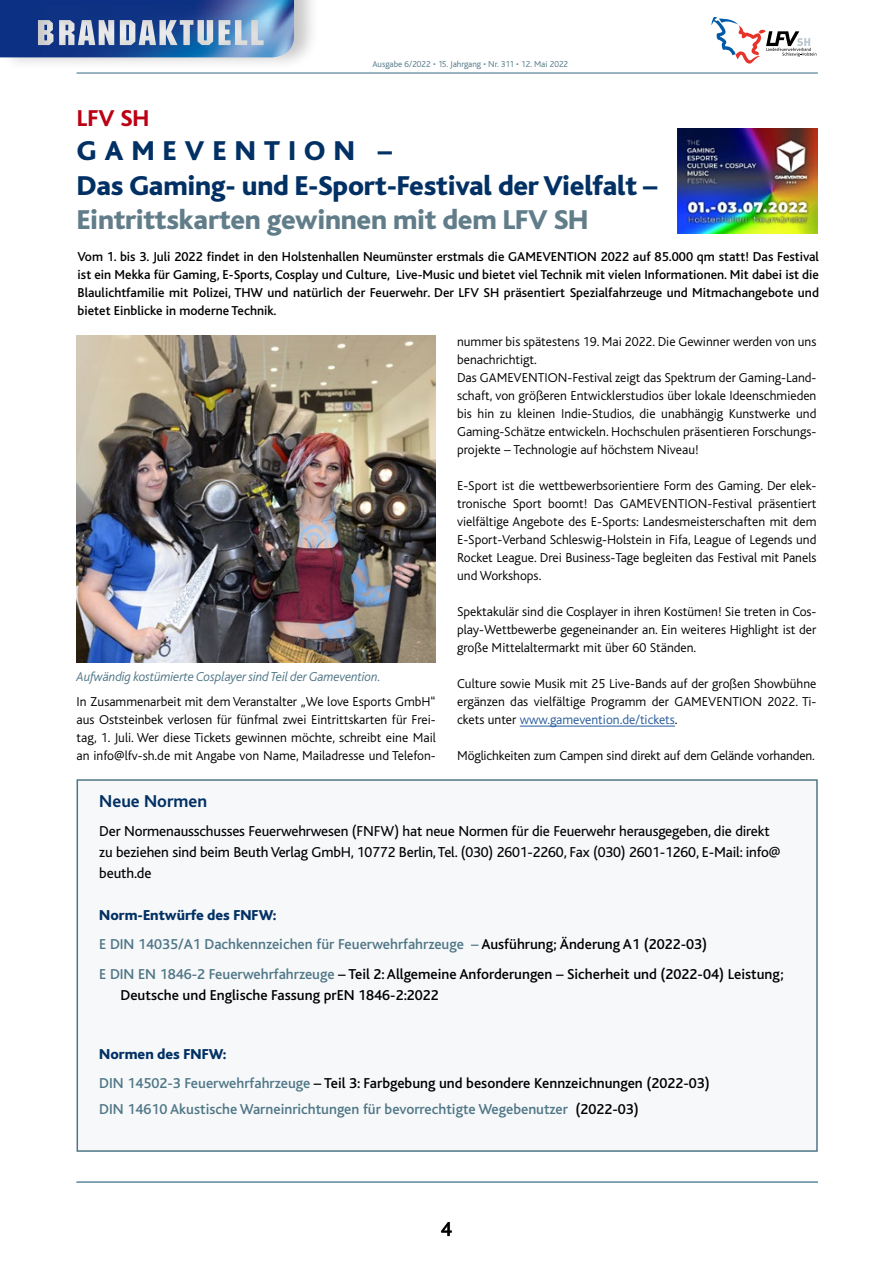
<style>
.page{position:relative;width:893px;height:1263px;background:#fff}
.page>*{position:absolute;margin:0;border:0;box-sizing:border-box;transform-origin:0 0}
.t1{font:800 28.5px/34.2px "Bliss";letter-spacing:-.01em;color:#013064}
.t2{font:800 28.5px "Bliss";letter-spacing:-.01em;color:#617d8a}
.t3{font:800 24px "Bliss";color:#bb0013}
.t4{font:500 21px "Bliss";color:#000}
.t5{font:700 18px "Bliss";color:#013064}
.t6{font:500 15px/29.5px "Bliss";color:#000}
.t7{font:15px/21px "Bliss";letter-spacing:-.01em;color:#000}
.t8{font:500 15px "Bliss";color:#4f7686}
.t9{font:300 13.5px/18px "Bliss";color:#000;text-align:justify}
.t10{font:500 13.5px/18px "Bliss";color:#000;text-align:justify}
.t11{font:italic 300 13.5px "Bliss";letter-spacing:-.01em;color:#4f7686}
.t12{font:300 9px "Bliss";color:#4f7686}
.s1{color:#275b9b}
.s2{font-weight:800;color:#013064}
.s3{color:#4f7686}
.s4{color:#000}
</style>
<div class="page">
<hr style="left:77px;top:1181px;width:741px;height:2px;background:#789bad">
<hr style="left:77px;top:72px;width:741px;height:2px;background:#789bad">
<svg style="left:711px;top:17px;width:105px;height:47px"></svg>
<div style="left:0;top:0;width:320px;height:71px;background:#000;opacity:.22"></div>
<img style="left:0;top:0;width:294px;height:57px">
<hr style="left:520px;top:726px;width:155px;height:1px;background:#275b9b">
<img style="left:76px;top:336px;width:360px;height:326px">
<div style="left:77px;top:780px;width:740px;height:371px;background:#f6f8f9"></div>
<div style="left:77px;top:779px;width:741px;height:373px;border:2px solid #4f7686"></div>
<img style="left:677px;top:129px;width:141px;height:105px">
<p class="t12" style="left:372px;top:59px;width:197px">Ausgabe 6/2022 • 15. Jahrgang • Nr. 311 • 12. Mai 2022</p>
<h2 class="t3" style="left:77px;top:106px;width:74px">LFV SH</h2>
<h1 class="t1" style="left:77px;top:135px;width:582px">GAMEVENTION –<br>Das Gaming- und E-Sport-Festival der Vielfalt –</h1>
<h1 class="t2" style="left:77px;top:205px;width:513px">Eintrittskarten gewinnen mit dem LFV SH</h1>
<p class="t10" style="left:78px;top:248px;width:743px">Vom 1. bis 3. Juli 2022 findet in den Holstenhallen Neumünster erstmals die GAMEVENTION 2022 auf 85.000 qm statt! Das Festival ist ein Mekka für Gaming, E-Sports, Cosplay und Culture, Live-Music und bietet viel Technik mit vielen Informationen. Mit dabei ist die Blaulichtfamilie mit Polizei, THW und natürlich der Feuerwehr. Der LFV SH präsentiert Spezialfahrzeuge und Mitmachangebote und bietet Einblicke in moderne Technik.</p>
<p class="t9" style="left:457px;top:333px;width:361px;text-align:left">nummer bis spätestens 19. Mai 2022. Die Gewinner werden von uns benachrichtigt.<br>Das GAMEVENTION-Festival zeigt das Spektrum der Gaming-Land&shy;schaft, von größeren Entwicklerstudios über lokale Ideenschmieden bis hin zu kleinen Indie-Studios, die unabhängig Kunstwerke und Gaming-Schätze entwickeln. Hochschulen präsentieren Forschungs&shy;projekte – Technologie auf höchstem Niveau!</p>
<p class="t9" style="left:457px;top:477px;width:361px">E-Sport ist die wettbewerbsorientiere Form des Gaming. Der elek&shy;tronische Sport boomt! Das GAMEVENTION-Festival präsentiert vielfältige Angebote des E-Sports: Landesmeisterschaften mit dem E-Sport-Verband Schleswig-Holstein in Fifa, League of Legends und Rocket League. Drei Business-Tage begleiten das Festival mit Panels und Workshops.</p>
<p class="t9" style="left:457px;top:603px;width:361px">Spektakulär sind die Cosplayer in ihren Kostümen! Sie treten in Cos&shy;play-Wettbewerbe gegeneinander an. Ein weiteres Highlight ist der große Mittelaltermarkt mit über 60 Ständen.</p>
<p class="t9" style="left:457px;top:675px;width:361px">Culture sowie Musik mit 25 Live-Bands auf der großen Showbühne ergänzen das vielfältige Programm der GAMEVENTION 2022. Ti&shy;ckets unter <span class="s1">www.gamevention.de/tickets</span>.</p>
<p class="t9" style="left:457px;top:747px;width:359px">Möglichkeiten zum Campen sind direkt auf dem Gelände vorhanden.</p>
<p class="t11" style="left:77px;top:670px;width:306px">Aufwändig kostümierte Cosplayer sind Teil der Gamevention.</p>
<p class="t9" style="left:77px;top:693px;width:361px">In Zusammenarbeit mit dem Veranstalter „We love Esports GmbH“ aus Oststeinbek verlosen für fünfmal zwei Eintrittskarten für Frei&shy;tag, 1. Juli. Wer diese Tickets gewinnen möchte, schreibt eine Mail an info@lfv-sh.de mit Angabe von Name, Mailadresse und Telefon-</p>
<h3 class="t5" style="left:99px;top:792px;width:109px">Neue Normen</h3>
<p class="t7" style="left:99px;top:821px;width:683px">Der Normenausschusses Feuerwehrwesen (FNFW) hat neue Normen für die Feuerwehr herausgegeben, die direkt zu beziehen sind beim Beuth Verlag GmbH, 10772 Berlin, Tel. (030) 2601-2260, Fax (030) 2601-1260, E-Mail: info@ beuth.de</p>
<p class="t6" style="left:99px;top:900px;width:686px"><span class="s2">Norm-Entwürfe des FNFW:<br></span><span class="s3">E DIN 14035/A1 Dachkennzeichen für Feuerwehrfahrzeuge –</span> Ausführung; Änderung A1 (2022-03)<br><span class="s3">E DIN EN 1846-2 Feuerwehrfahrzeuge</span> – Teil 2: Allgemeine Anforderungen – Sicherheit und (2022-04) Leistung;</p>
<p class="t6" style="left:121px;top:980px;width:320px">Deutsche und Englische Fassung prEN 1846-2:2022</p>
<p class="t6" style="left:99px;top:1039px;width:612px"><span class="s2">Normen des FNFW:<br></span><span class="s3">DIN 14502-3 Feuerwehrfahrzeuge</span> – Teil 3: Farbgebung und besondere Kennzeichnungen (2022-03)</p>
<p class="t8" style="left:99px;top:1101px;width:541px">DIN 14610 Akustische Warneinrichtungen für bevorrechtigte Wegebenutzer <span class="s4">(2022-03)</span></p>
<h3 class="t4" style="left:441px;top:1218px;width:13px">4</h3>
</div>
